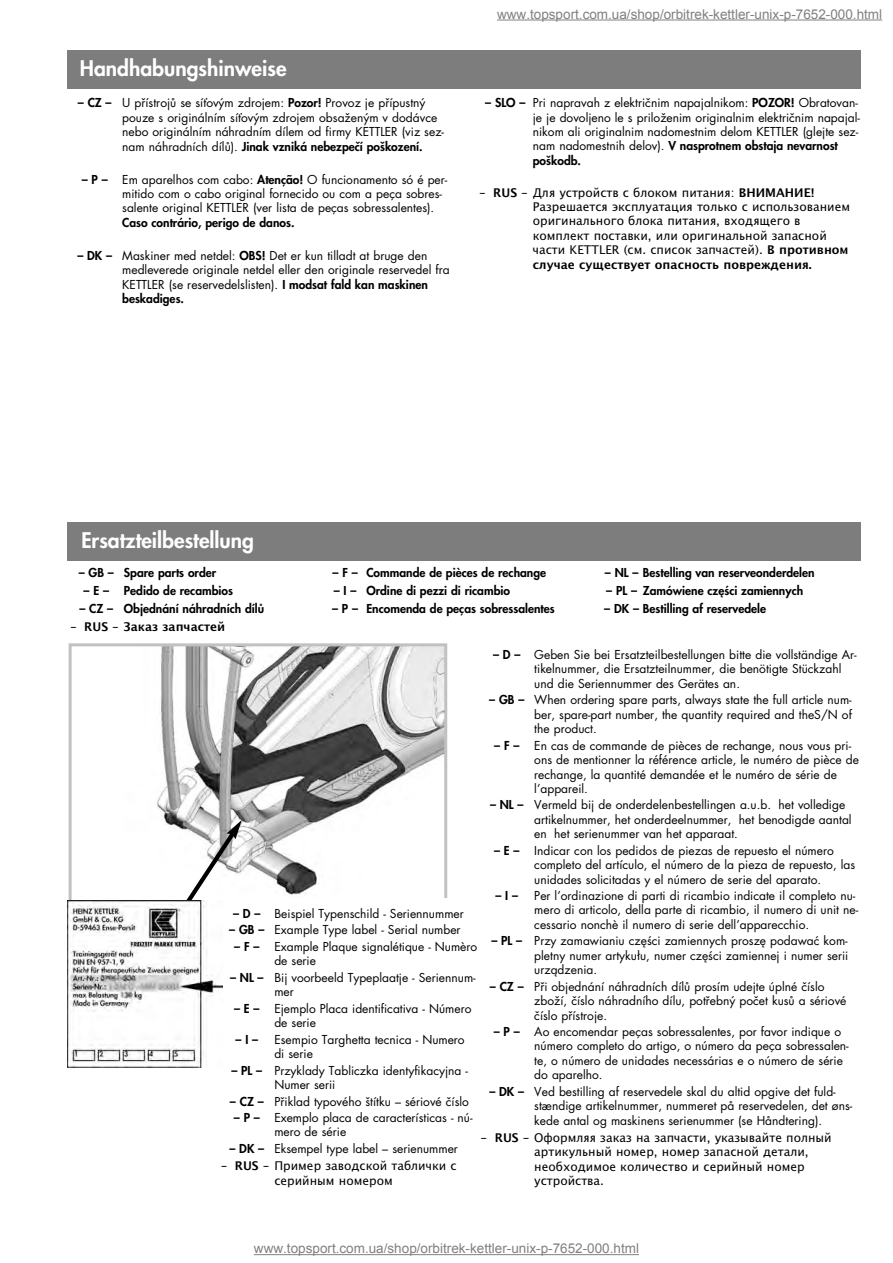
<style>
.page{position:relative;width:893px;height:1263px;background:#fff}
.page>*{position:absolute;margin:0;border:0;box-sizing:border-box;transform-origin:0 0}
.t1{font:800 21px "Futura CE";color:#fff}
.t2{font:13.5px "Arial";color:#808080}
.t3{font:12px/14.4px "Futura CE";color:#000}
.t4{font:12px/14.4px "Lucida Grande";color:#000}
.t5{font:800 12px "Futura CE";color:#000}
.t6{font:700 12px "Lucida Grande";color:#000}
.s1{font-weight:800}
.s2{font-weight:700}
</style>
<div class="page">
<div style="left:67px;top:50px;width:793px;height:39px;background:#7d7d7d"></div>
<img style="left:118px;top:647px;width:325px;height:254px">
<div style="left:69px;top:643px;width:378px;height:409px;border:3px solid #c1c1c1"></div>
<svg style="left:128px;top:820px;width:114px;height:81px"></svg>
<div style="left:219px;top:899px;width:259px;height:297px;background:#fff"></div>
<img style="left:67px;top:901px;width:155px;height:167px">
<div style="left:67px;top:523px;width:793px;height:38px;background:#7d7d7d"></div>
<hr style="left:497px;top:20px;width:385px;height:1px;background:#808080">
<hr style="left:254px;top:1254px;width:385px;height:1px;background:#808080">
<h1 class="t1" style="left:80px;top:58px;width:208px">Handhabungshinweise</h1>
<p class="t3" style="left:122px;top:97px;width:323px;text-indent:-44px"><span class="s1">– CZ –</span> U přístrojů se síťovým zdrojem: <span class="s1">Pozor!</span> Provoz je přípustný pouze s originálním síťovým zdrojem obsaženým v dodávce nebo originálním náhradním dílem od firmy KETTLER (viz sez&shy;nam náhradních dílů). <span class="s1">Jinak vzniká nebezpečí poškození.</span></p>
<p class="t3" style="left:122px;top:173px;width:326px;text-indent:-40px"><span class="s1">– P –</span> Em aparelhos com cabo: <span class="s1">Atenção!</span> O funcionamento só é per&shy;mitido com o cabo original fornecido ou com a peça sobres&shy;salente original KETTLER (ver lista de peças sobressalentes).</p>
<p class="t5" style="left:122px;top:217px;width:174px">Caso contrário, perigo de danos.</p>
<p class="t3" style="left:122px;top:249px;width:329px;text-indent:-45px"><span class="s1">– DK –</span> Maskiner med netdel: <span class="s1">OBS!</span> Det er kun tilladt at bruge den medleverede originale netdel eller den originale reservedel fra KETTLER (se reservedelslisten). <span class="s1">I modsat fald kan maskinen beskadiges.</span></p>
<p class="t2" style="left:497px;top:5px;width:386px">www.topsport.com.ua/shop/orbitrek-kettler-unix-p-7652-000.html</p>
<p class="t3" style="left:533px;top:97px;width:329px;text-indent:-48px"><span class="s1">– SLO –</span> Pri napravah z električnim napajalnikom: <span class="s1">POZOR!</span> Obratovan&shy;je je dovoljeno le s priloženim originalnim električnim napajal&shy;nikom ali originalnim nadomestnim delom KETTLER (glejte sez&shy;nam nadomestnih delov). <span class="s1">V nasprotnem obstaja nevarnost poškodb.</span></p>
<p class="t4" style="left:533px;top:186px;width:319px;text-indent:-53px"><span class="s2">– RUS –</span> Для устройств с блоком питания: <span class="s2">ВНИМАНИЕ!<br></span>Разрешается эксплуатация только с использованием оригинального блока питания, входящего в комплект поставки, или оригинальной запасной части KETTLER (см. список запчастей). <span class="s2">В противном случае существует опасность повреждения.</span></p>
<h1 class="t1" style="left:81px;top:530px;width:174px">Ersatzteilbestellung</h1>
<p class="t5" style="left:79px;top:567px;width:139px">– GB – Spare parts order</p>
<p class="t5" style="left:332px;top:567px;width:215px">– F – Commande de pièces de rechange</p>
<p class="t5" style="left:605px;top:567px;width:211px">– NL – Bestelling van reserveonderdelen</p>
<p class="t5" style="left:83px;top:585px;width:151px">– E – Pedido de recambios</p>
<p class="t5" style="left:334px;top:585px;width:178px">– I – Ordine di pezzi di ricambio</p>
<p class="t5" style="left:606px;top:585px;width:198px">– PL – Zamówiene części zamiennych</p>
<p class="t5" style="left:79px;top:603px;width:186px">– CZ – Objednání náhradních dílů</p>
<p class="t5" style="left:332px;top:603px;width:224px">– P – Encomenda de peças sobressalentes</p>
<p class="t5" style="left:604px;top:603px;width:163px">– DK – Bestilling af reservedele</p>
<p class="t6" style="left:70px;top:619px;width:156px">– RUS – Заказ запчастей</p>
<p class="t3" style="left:534px;top:648px;width:324px;text-indent:-41px"><span class="s1">– D –</span> Geben Sie bei Ersatzteilbestellungen bitte die vollständige Ar&shy;tikelnummer, die Ersatzteilnummer, die benötigte Stückzahl und die Seriennummer des Gerätes an.</p>
<p class="t3" style="left:534px;top:694px;width:319px;text-align:justify;text-indent:-45px"><span class="s1">– GB –</span> When ordering spare parts, always state the full article num&shy;ber, spare-part number, the quantity required and theS/N of the product.</p>
<p class="t3" style="left:534px;top:739px;width:326px;text-indent:-40px"><span class="s1">– F –</span> En cas de commande de pièces de rechange, nous vous pri&shy;ons de mentionner la référence article, le numéro de pièce de rechange, la quantité demandée et le numéro de série de l’appareil.</p>
<p class="t3" style="left:534px;top:799px;width:319px;text-indent:-44px"><span class="s1">– NL –</span> Vermeld bij de onderdelenbestellingen a.u.b. het volledige artikelnummer, het onderdeelnummer, het benodigde aantal en het serienummer van het apparaat.</p>
<p class="t3" style="left:534px;top:844px;width:322px;text-indent:-40px"><span class="s1">– E –</span> Indicar con los pedidos de piezas de repuesto el número completo del artículo, el número de la pieza de repuesto, las unidades solicitadas y el número de serie del aparato.</p>
<p class="t5" style="left:495px;top:890px;width:24px">– I –</p>
<p class="t3" style="left:534px;top:890px;width:325px">Per l’ordinazione di parti di ricambio indicate il completo nu&shy;mero di articolo, della parte di ricambio, il numero di unit ne&shy;cessario nonchè il numero di serie dell’apparecchio.</p>
<p class="t3" style="left:534px;top:935px;width:315px;text-align:justify;text-indent:-43px"><span class="s1">– PL –</span> Przy zamawianiu części zamiennych proszę podawać kom&shy;pletny numer artykułu, numer części zamiennej i numer serii urządzenia.</p>
<p class="t3" style="left:534px;top:980px;width:314px;text-indent:-44px"><span class="s1">– CZ –</span> Při objednání náhradních dílů prosím udejte úplné číslo zboží, číslo náhradního dílu, potřebný počet kusů a sériové číslo přístroje.</p>
<p class="t3" style="left:534px;top:1025px;width:316px;text-indent:-40px"><span class="s1">– P –</span> Ao encomendar peças sobressalentes, por favor indique o número completo do artigo, o número da peça sobressalen&shy;te, o número de unidades necessárias e o número de série do aparelho.</p>
<p class="t3" style="left:534px;top:1085px;width:319px;text-indent:-45px"><span class="s1">– DK –</span> Ved bestilling af reservedele skal du altid opgive det fuld&shy;stændige artikelnummer, nummeret på reservedelen, det øns&shy;kede antal og maskinens serienummer (se Håndtering).</p>
<p class="t4" style="left:534px;top:1131px;width:299px;text-indent:-53px"><span class="s2">– RUS –</span> Оформляя заказ на запчасти, указывайте полный артикульный номер, номер запасной детали, необходимое количество и серийный номер устройства.</p>
<p class="t3" style="left:233px;top:907px;width:232px"><span class="s1">– D –</span> Beispiel Typenschild - Seriennummer</p>
<p class="t3" style="left:229px;top:924px;width:233px"><span class="s1">– GB –</span> Example Type label - Serial number</p>
<p class="t3" style="left:274px;top:940px;width:204px;text-indent:-40px"><span class="s1">– F –</span> Example Plaque signalétique - Numèro de serie</p>
<p class="t3" style="left:274px;top:971px;width:203px;text-indent:-44px"><span class="s1">– NL –</span> Bij voorbeeld Typeplaatje - Seriennum&shy;mer</p>
<p class="t3" style="left:274px;top:1002px;width:199px;text-indent:-40px"><span class="s1">– E –</span> Ejemplo Placa identificativa - Número de serie</p>
<p class="t5" style="left:235px;top:1034px;width:24px">– I –</p>
<p class="t3" style="left:274px;top:1033px;width:192px">Esempio Targhetta tecnica - Numero di serie</p>
<p class="t3" style="left:274px;top:1064px;width:195px;text-indent:-43px"><span class="s1">– PL –</span> Przyklady Tabliczka identyfikacyjna -<br>Numer serii</p>
<p class="t3" style="left:230px;top:1095px;width:240px"><span class="s1">– CZ –</span> Přiklad typového štítku – sériové číslo</p>
<p class="t3" style="left:274px;top:1111px;width:200px;text-indent:-40px"><span class="s1">– P –</span> Exemplo placa de características - nú&shy;mero de série</p>
<p class="t3" style="left:229px;top:1142px;width:230px"><span class="s1">– DK –</span> Eksempel type label – serienummer</p>
<p class="t4" style="left:274px;top:1160px;width:184px;text-indent:-53px"><span class="s2">– RUS –</span> Пример заводской таблички с серийным номером</p>
<p class="t2" style="left:254px;top:1240px;width:386px">www.topsport.com.ua/shop/orbitrek-kettler-unix-p-7652-000.html</p>
</div>
